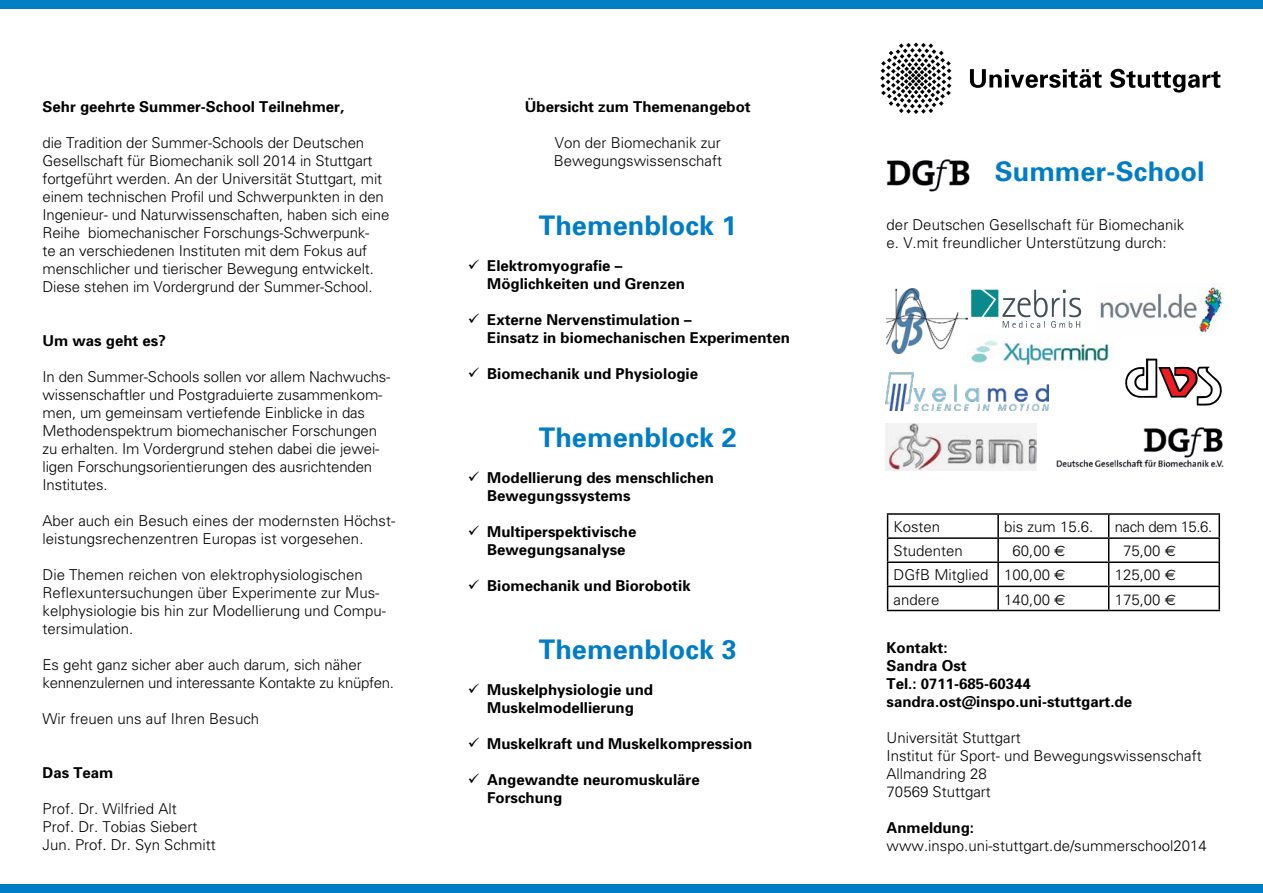
<style>
.page{position:relative;width:1263px;height:893px;background:#fff}
.page>*{position:absolute;margin:0;border:0;box-sizing:border-box;transform-origin:0 0}
.t1{font:700 27px "Univers";letter-spacing:.005em;color:#007dc5}
.t2{font:300 15px/18px "Univers";letter-spacing:-.01em;color:#000}
.t3{font:700 15px/18px "Univers";color:#000}
.t4{font:300 15px "Univers";letter-spacing:-.03em;color:#000}
.s1{font-family:"Euro Sans";font-weight:400}
</style>
<div class="page">
<div style="left:0;top:884px;width:1263px;height:9px;background:#007dc5"></div>
<div style="left:0;top:0;width:1263px;height:9px;background:#007dc5"></div>
<svg style="left:880px;top:43px;width:72px;height:71px"></svg>
<svg style="left:970px;top:69px;width:132px;height:19px"></svg>
<svg style="left:1110px;top:69px;width:110px;height:24px"></svg>
<img style="left:886px;top:159px;width:84px;height:33px">
<hr style="left:887px;top:513px;width:111px;height:2px;background:#000">
<hr style="left:998px;top:513px;width:111px;height:2px;background:#000">
<hr style="left:997px;top:515px;width:2px;height:22px;background:#000">
<hr style="left:1109px;top:513px;width:111px;height:2px;background:#000">
<hr style="left:1218px;top:515px;width:2px;height:22px;background:#000">
<hr style="left:887px;top:537px;width:111px;height:2px;background:#000">
<hr style="left:998px;top:537px;width:111px;height:2px;background:#000">
<hr style="left:997px;top:539px;width:2px;height:22px;background:#000">
<hr style="left:1109px;top:537px;width:111px;height:2px;background:#000">
<hr style="left:1218px;top:539px;width:2px;height:22px;background:#000">
<hr style="left:887px;top:561px;width:111px;height:2px;background:#000">
<hr style="left:998px;top:561px;width:111px;height:2px;background:#000">
<hr style="left:997px;top:563px;width:2px;height:23px;background:#000">
<hr style="left:1109px;top:561px;width:111px;height:2px;background:#000">
<hr style="left:1218px;top:563px;width:2px;height:23px;background:#000">
<hr style="left:887px;top:586px;width:111px;height:1px;background:#000">
<svg style="left:887px;top:515px;width:1px;height:95px"></svg>
<hr style="left:998px;top:586px;width:111px;height:1px;background:#000">
<hr style="left:997px;top:587px;width:2px;height:23px;background:#000">
<hr style="left:1109px;top:586px;width:111px;height:1px;background:#000">
<svg style="left:1108px;top:515px;width:1px;height:95px"></svg>
<hr style="left:1218px;top:587px;width:2px;height:23px;background:#000">
<hr style="left:887px;top:610px;width:111px;height:1px;background:#000">
<hr style="left:998px;top:610px;width:111px;height:1px;background:#000">
<hr style="left:1109px;top:610px;width:111px;height:1px;background:#000">
<img style="left:1056px;top:427px;width:168px;height:41px">
<img style="left:887px;top:288px;width:80px;height:65px">
<img style="left:971px;top:340px;width:141px;height:28px">
<svg style="left:1125px;top:359px;width:97px;height:47px"></svg>
<img style="left:885px;top:372px;width:163px;height:39px">
<img style="left:1096px;top:284px;width:127px;height:50px">
<svg style="left:971px;top:290px;width:110px;height:38px"></svg>
<img style="left:884px;top:424px;width:152px;height:47px">
<p class="t3" style="left:43px;top:97px;width:303px">Sehr geehrte Summer-School Teilnehmer,</p>
<p class="t2" style="left:43px;top:133px;width:348px">die Tradition der Summer-Schools der Deutschen Gesellschaft für Biomechanik soll 2014 in Stuttgart fortgeführt werden. An der Universität Stuttgart, mit einem technischen Profil und Schwerpunkten in den Ingenieur- und Naturwissenschaften, haben sich eine Reihe biomechanischer Forschungs-Schwerpunk-<br>te an verschiedenen Instituten mit dem Fokus auf menschlicher und tierischer Bewegung entwickelt.<br>Diese stehen im Vordergrund der Summer-School.</p>
<p class="t3" style="left:43px;top:331px;width:125px">Um was geht es?</p>
<p class="t2" style="left:43px;top:367px;width:349px">In den Summer-Schools sollen vor allem Nachwuchs&shy;wissenschaftler und Postgraduierte zusammenkom&shy;men, um gemeinsam vertiefende Einblicke in das Methodenspektrum biomechanischer Forschungen zu erhalten. Im Vordergrund stehen dabei die jewei&shy;ligen Forschungsorientierungen des ausrichtenden Institutes.</p>
<p class="t2" style="left:43px;top:511px;width:354px">Aber auch ein Besuch eines der modernsten Höchst&shy;leistungsrechenzentren Europas ist vorgesehen.</p>
<p class="t2" style="left:43px;top:565px;width:345px">Die Themen reichen von elektrophysiologischen Reflexuntersuchungen über Experimente zur Mus&shy;kelphysiologie bis hin zur Modellierung und Compu&shy;tersimulation.</p>
<p class="t2" style="left:43px;top:655px;width:353px">Es geht ganz sicher aber auch darum, sich näher kennenzulernen und interessante Kontakte zu knüpfen.</p>
<p class="t2" style="left:43px;top:709px;width:218px">Wir freuen uns auf Ihren Besuch</p>
<p class="t3" style="left:43px;top:763px;width:72px">Das Team</p>
<p class="t2" style="left:43px;top:799px;width:175px">Prof. Dr. Wilfried Alt<br>Prof. Dr. Tobias Siebert<br>Jun. Prof. Dr. Syn Schmitt</p>
<p class="t3" style="left:525px;top:97px;width:227px">Übersicht zum Themenangebot</p>
<p class="t2" style="left:554px;top:133px;width:170px">Von der Biomechanik zur<br>Bewegungswissenschaft</p>
<h1 class="t1" style="left:539px;top:208px;width:199px">Themenblock 1</h1>
<p class="t3" style="left:487px;top:256px;width:199px;text-indent:-20px">✓ Elektromyografie –<br>Möglichkeiten und Grenzen</p>
<p class="t3" style="left:487px;top:310px;width:304px;text-indent:-20px">✓ Externe Nervenstimulation –<br>Einsatz in biomechanischen Experimenten</p>
<p class="t3" style="left:468px;top:364px;width:232px">✓ Biomechanik und Physiologie</p>
<h1 class="t1" style="left:539px;top:420px;width:199px">Themenblock 2</h1>
<p class="t3" style="left:487px;top:468px;width:228px;text-indent:-20px">✓ Modellierung des menschlichen<br>Bewegungssystems</p>
<p class="t3" style="left:468px;top:522px;width:170px;text-align:center">✓ Multiperspektivische<br>Bewegungsanalyse</p>
<p class="t3" style="left:468px;top:576px;width:224px">✓ Biomechanik und Biorobotik</p>
<h1 class="t1" style="left:539px;top:632px;width:199px">Themenblock 3</h1>
<p class="t3" style="left:468px;top:681px;width:187px;text-align:center">✓ Muskelphysiologie und<br>Muskelmodellierung</p>
<p class="t3" style="left:468px;top:735px;width:286px">✓ Muskelkraft und Muskelkompression</p>
<p class="t3" style="left:487px;top:771px;width:214px;text-indent:-20px">✓ Angewandte neuromuskuläre<br>Forschung</p>
<h1 class="t1" style="left:995px;top:154px;width:211px">Summer-School</h1>
<p class="t2" style="left:887px;top:216px;width:299px">der Deutschen Gesellschaft für Biomechanik e. V.mit freundlicher Unterstützung durch:</p>
<p class="t2" style="left:893px;top:517px;width:48px">Kosten</p>
<p class="t2" style="left:1004px;top:517px;width:91px">bis zum 15.6.</p>
<p class="t4" style="left:1115px;top:518px;width:99px">nach dem 15.6.</p>
<p class="t2" style="left:893px;top:541px;width:71px">Studenten</p>
<p class="t2" style="left:1012px;top:541px;width:54px">60,00 <span class="s1">€</span></p>
<p class="t2" style="left:1123px;top:541px;width:54px">75,00 <span class="s1">€</span></p>
<p class="t2" style="left:893px;top:566px;width:173px">DGfB Mitglied 100,00 <span class="s1">€</span></p>
<p class="t2" style="left:1115px;top:566px;width:63px">125,00 <span class="s1">€</span></p>
<p class="t2" style="left:893px;top:590px;width:47px">andere</p>
<p class="t2" style="left:1004px;top:590px;width:63px">140,00 <span class="s1">€</span></p>
<p class="t2" style="left:1115px;top:590px;width:63px">175,00 <span class="s1">€</span></p>
<p class="t3" style="left:887px;top:638px;width:247px">Kontakt:<br>Sandra Ost<br>Tel.: 0711-685-60344 sandra.ost@inspo.uni-stuttgart.de</p>
<p class="t2" style="left:887px;top:728px;width:317px">Universität Stuttgart<br>Institut für Sport- und Bewegungswissenschaft<br>Allmandring 28<br>70569 Stuttgart</p>
<p class="t3" style="left:887px;top:818px;width:89px">Anmeldung:</p>
<p class="t2" style="left:887px;top:836px;width:322px">www.inspo.uni-stuttgart.de/summerschool2014</p>
</div>
